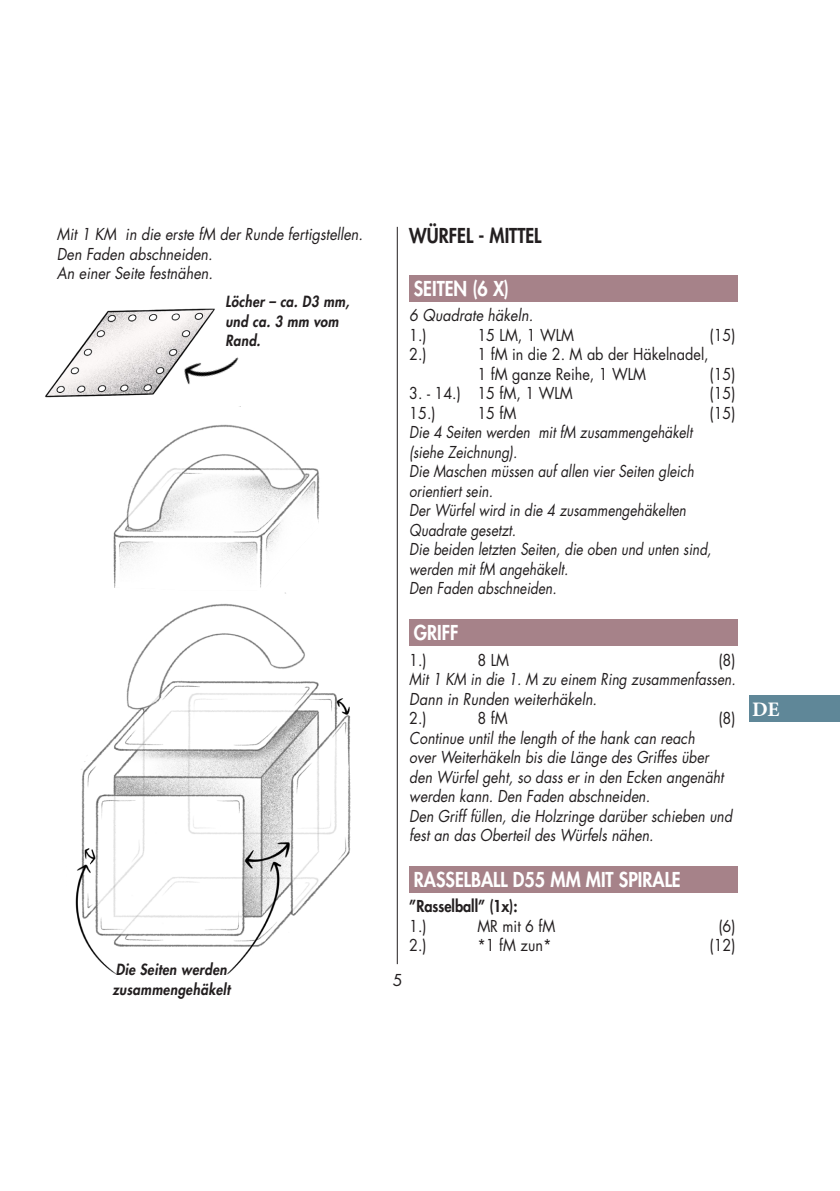
<style>
.page{position:relative;width:840px;height:1191px;background:#fff}
.page>*{position:absolute;margin:0;border:0;box-sizing:border-box;transform-origin:0 0}
.t1{font:700 20.6px "Minion Pro";color:#fff}
.t2{font:800 20px "Futura Std";color:#fff;scale:.9 1}
.t3{font:800 20px "Futura Std";color:#231f20;scale:.9 1}
.t4{font:italic 16px/19.6px "Futura Std";color:#231f20;scale:.85 1}
.t5{font:italic 16px/19.6px "Futura Std";color:#231f20;scale:.88 1}
.t6{font:16px/19.6px "Futura Std";color:#231f20;scale:.9 1}
.t7{font:italic 16px "Futura Std";color:#231f20;scale:.9 1}
.t8{font:italic 16px "Futura Std";color:#231f20;scale:.86 1}
.t9{font:800 16px "Futura Std";color:#231f20;scale:.9 1}
.t10{font:16px "Futura Std";color:#231f20}
.t11{font:italic 800 15px/19.6px "Futura Std";letter-spacing:.025em;color:#231f20;scale:.89 1}
.t12{font:italic 800 15px/19.6px "Futura Std";letter-spacing:.025em;color:#231f20;scale:.9 1}
</style>
<div class="page">
<hr style="left:397px;top:227px;width:1px;height:737px;background:#231f20">
<div style="left:748px;top:695px;width:91px;height:27px;background:#5f8798"></div>
<div style="left:409px;top:275px;width:328px;height:27px;background:#a68289"></div>
<div style="left:409px;top:619px;width:328px;height:27px;background:#a68289"></div>
<div style="left:409px;top:866px;width:328px;height:26px;background:#a68289"></div>
<img style="left:75px;top:424px;width:276px;height:551px">
<img style="left:45px;top:310px;width:100px;height:88px">
<img style="left:145px;top:308px;width:96px;height:99px">
<p class="t7" style="left:57px;top:224px;width:341px">Mit 1 KM in die erste fM der Runde fertigstellen.</p>
<p class="t7" style="left:57px;top:243px;width:175px">Den Faden abschneiden.</p>
<p class="t7" style="left:57px;top:263px;width:175px">An einer Seite festnähen.</p>
<p class="t11" style="left:225px;top:292px;width:141px">Löcher – ca. D3 mm, und ca. 3 mm vom<br>Rand.</p>
<p class="t12" style="left:112px;top:960px;width:132px">Die Seiten werden zusammengehäkelt</p>
<p class="t3" style="left:409px;top:223px;width:148px">WÜRFEL - MITTEL</p>
<p class="t2" style="left:413px;top:276px;width:107px">SEITEN (6 X)</p>
<p class="t7" style="left:409px;top:305px;width:139px">6 Quadrate häkeln.</p>
<p class="t6" style="left:409px;top:325px;width:21px">1.)</p>
<p class="t6" style="left:477px;top:325px;width:109px">15 LM, 1 WLM</p>
<p class="t6" style="left:709px;top:325px;width:30px">(15)</p>
<p class="t6" style="left:409px;top:345px;width:21px">2.)</p>
<p class="t6" style="left:477px;top:345px;width:258px">1 fM in die 2. M ab der Häkelnadel,<br>1 fM ganze Reihe, 1 WLM</p>
<p class="t6" style="left:709px;top:364px;width:30px">(15)</p>
<p class="t6" style="left:409px;top:384px;width:183px">3. - 14.) 15 fM, 1 WLM</p>
<p class="t6" style="left:709px;top:384px;width:30px">(15)</p>
<p class="t6" style="left:409px;top:403px;width:31px">15.)</p>
<p class="t6" style="left:477px;top:403px;width:45px">15 fM</p>
<p class="t6" style="left:709px;top:403px;width:30px">(15)</p>
<p class="t4" style="left:409px;top:423px;width:334px">Die 4 Seiten werden mit fM zusammengehäkelt (siehe Zeichnung).</p>
<p class="t4" style="left:409px;top:462px;width:336px">Die Maschen müssen auf allen vier Seiten gleich orientiert sein.</p>
<p class="t4" style="left:409px;top:501px;width:327px">Der Würfel wird in die 4 zusammengehäkelten<br>Quadrate gesetzt.</p>
<p class="t4" style="left:409px;top:540px;width:357px">Die beiden letzten Seiten, die oben und unten sind, werden mit fM angehäkelt.</p>
<p class="t4" style="left:409px;top:579px;width:175px">Den Faden abschneiden.</p>
<p class="t2" style="left:413px;top:620px;width:51px">GRIFF</p>
<p class="t6" style="left:409px;top:650px;width:21px">1.)</p>
<p class="t6" style="left:477px;top:650px;width:37px">8 LM</p>
<p class="t6" style="left:718px;top:650px;width:21px">(8)</p>
<p class="t8" style="left:409px;top:669px;width:381px">Mit 1 KM in die 1. M zu einem Ring zusammenfassen.</p>
<p class="t7" style="left:409px;top:688px;width:210px">Dann in Runden weiterhäkeln.</p>
<p class="t6" style="left:409px;top:708px;width:21px">2.)</p>
<p class="t6" style="left:477px;top:708px;width:35px">8 fM</p>
<p class="t6" style="left:718px;top:708px;width:21px">(8)</p>
<p class="t5" style="left:409px;top:728px;width:358px">Continue until the length of the hank can reach over Weiterhäkeln bis die Länge des Griffes über den Würfel geht, so dass er in den Ecken angenäht werden kann. Den Faden abschneiden.</p>
<p class="t5" style="left:409px;top:806px;width:368px">Den Griff füllen, die Holzringe darüber schieben und fest an das Oberteil des Würfels nähen.</p>
<p class="t2" style="left:413px;top:867px;width:298px">RASSELBALL D55 MM MIT SPIRALE</p>
<p class="t9" style="left:409px;top:896px;width:122px">”Rasselball” (1x):</p>
<p class="t6" style="left:409px;top:916px;width:21px">1.)</p>
<p class="t6" style="left:477px;top:916px;width:88px">MR mit 6 fM</p>
<p class="t6" style="left:718px;top:916px;width:21px">(6)</p>
<p class="t6" style="left:409px;top:935px;width:21px">2.)</p>
<p class="t6" style="left:477px;top:935px;width:84px">*1 fM zun*</p>
<p class="t6" style="left:709px;top:935px;width:30px">(12)</p>
<p class="t10" style="left:392px;top:969px;width:11px">5</p>
<p class="t1" style="left:751px;top:695px;width:29px">DE</p>
</div>
